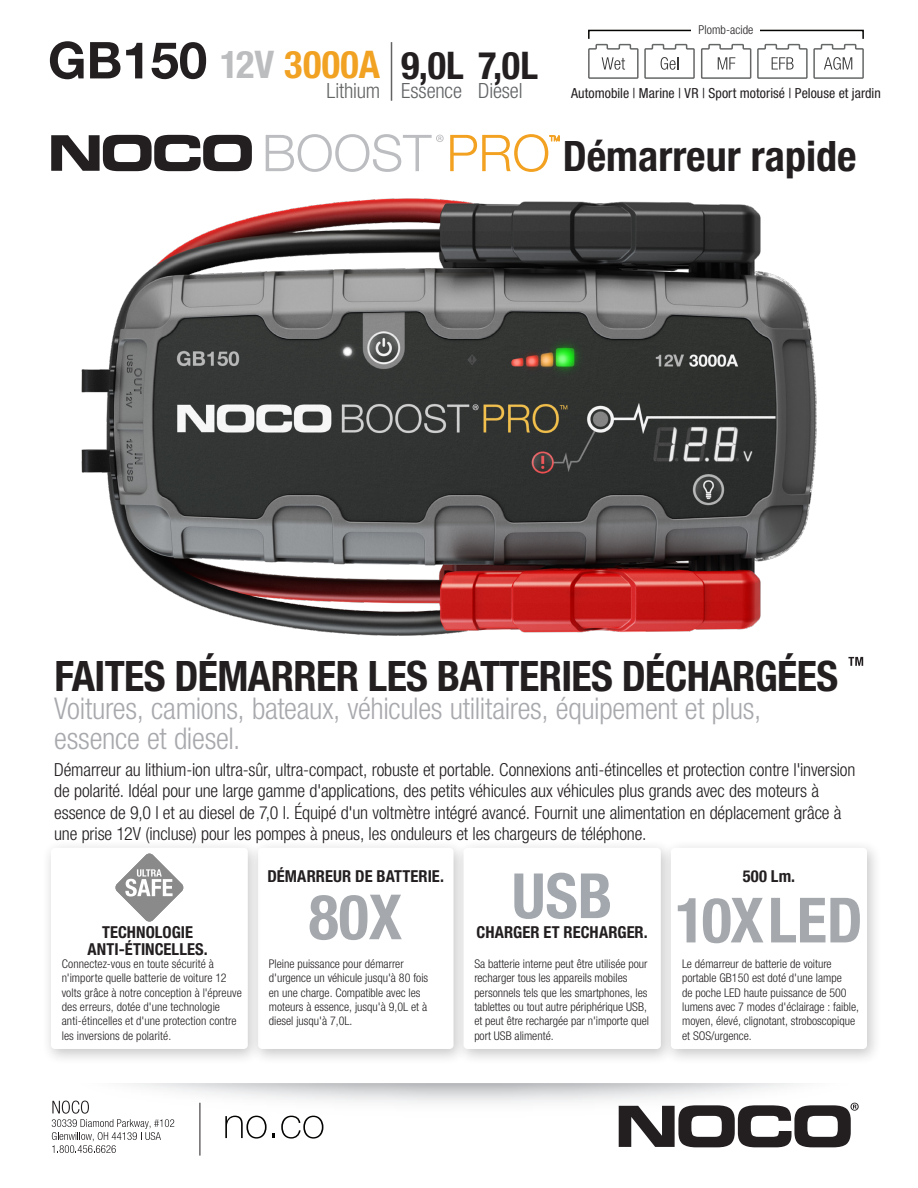
<style>
.page{position:relative;width:918px;height:1188px;background:#fff}
.page>*{position:absolute;margin:0;border:0;box-sizing:border-box;transform-origin:0 0}
.t1{font:700 condensed 62.4px "Helvetica Neue LT Std";color:#a5a9ae}
.t2{font:700 condensed 62.4px "Helvetica Neue LT Std";color:#a3a8ae}
.t3{font:700 50.85px "Helvetica Neue LT Std";color:#231f20}
.t4{font:700 condensed 42px "Helvetica Neue LTW1 G";letter-spacing:-.015em;color:#231f20}
.t5{font:700 condensed 38.1px "Helvetica Neue LTW1 G";letter-spacing:.005em;color:#f1a222}
.t6{font:700 condensed 38.1px "Helvetica Neue LTW1 G";color:#231f20}
.t7{font:300 condensed 30px "Helvetica Neue LTW1 G";letter-spacing:-.01em;color:#a8a9ad}
.t8{font:300 condensed 21px "Helvetica Neue LTW1 G";letter-spacing:-.005em;color:#616365}
.t9{font:300 condensed 21px "Helvetica Neue LTW1 G";letter-spacing:-.01em;color:#636464}
.t10{font:300 condensed 18px/21.6px "Helvetica Neue LTW1 G";letter-spacing:-.01em;color:#231f20}
.t11{font:700 condensed 16.5px "Helvetica Neue LTW1 G";letter-spacing:.005em;color:#231f20}
.t12{font:condensed 13.95px "Helvetica Neue LTW1 G";letter-spacing:.005em;color:#231f20}
.t13{font:300 condensed 12.15px "Helvetica Neue LTW1 G";letter-spacing:.005em;color:#231f20}
.t14{font:300 condensed 12px/14.4px "Helvetica Neue LTW1 G";color:#231f20}
.s1{color:#bcbdbf}
</style>
<div class="page">
<svg style="left:266px;top:134px;width:178px;height:38px"></svg>
<svg style="left:51px;top:135px;width:201px;height:36px"></svg>
<svg style="left:450px;top:134px;width:110px;height:38px"></svg>
<img style="left:81px;top:198px;width:736px;height:438px">
<hr style="left:391px;top:42px;width:1px;height:59px;background:#626362">
<div style="left:248px;top:839px;width:221px;height:226px;background:#231f20;opacity:.25"></div>
<div style="left:258px;top:848px;width:196px;height:201px;background:#fff;border-radius:4px"></div>
<div style="left:454px;top:839px;width:222px;height:226px;background:#231f20;opacity:.25"></div>
<div style="left:464px;top:848px;width:197px;height:201px;background:#fff;border-radius:4px"></div>
<div style="left:661px;top:839px;width:221px;height:226px;background:#231f20;opacity:.25"></div>
<div style="left:671px;top:848px;width:196px;height:201px;background:#fff;border-radius:4px"></div>
<div style="left:41px;top:839px;width:222px;height:226px;background:#231f20;opacity:.25"></div>
<div style="left:51px;top:848px;width:197px;height:201px;background:#fff;border-radius:4px"></div>
<hr style="left:200px;top:1103px;width:1px;height:53px;background:#231f20">
<svg style="left:225px;top:1116px;width:42px;height:23px"></svg>
<svg style="left:281px;top:1116px;width:42px;height:23px"></svg>
<svg style="left:52px;top:1101px;width:122px;height:52px"></svg>
<svg style="left:619px;top:1103px;width:240px;height:44px"></svg>
<svg style="left:848px;top:657px;width:15px;height:9px"></svg>
<svg style="left:588px;top:29px;width:276px;height:50px"></svg>
<div style="left:692px;top:20px;width:68px;height:19px;background:#fff"></div>
<svg style="left:115px;top:854px;width:69px;height:68px"></svg>
<p class="t3" style="left:48px;top:29px;width:161px">GB150</p>
<p class="t5" style="left:220px;top:42px;width:161px"><span class="s1">12V</span> 3000A</p>
<p class="t9" style="left:327px;top:78px;width:55px">Lithium</p>
<p class="t6" style="left:401px;top:42px;width:138px">9,0L 7,0L</p>
<p class="t8" style="left:401px;top:78px;width:62px">Essence</p>
<p class="t8" style="left:478px;top:78px;width:46px">Diesel</p>
<p class="t13" style="left:699px;top:23px;width:56px">Plomb-acide</p>
<p class="t12" style="left:571px;top:85px;width:311px">Automobile | Marine | VR | Sport motorisé | Pelouse et jardin</p>
<p class="t4" style="left:563px;top:130px;width:295px">Démarreur rapide</p>
<p class="t4" style="left:54px;top:651px;width:785px">FAITES DÉMARRER LES BATTERIES DÉCHARGÉES</p>
<p class="t7" style="left:54px;top:691px;width:709px">Voitures, camions, bateaux, véhicules utilitaires, équipement et plus,</p>
<p class="t7" style="left:54px;top:721px;width:188px">essence et diesel.</p>
<p class="t10" style="left:54px;top:759px;width:803px">Démarreur au lithium-ion ultra-sûr, ultra-compact, robuste et portable. Connexions anti-étincelles et protection contre l'inversion de polarité. Idéal pour une large gamme d'applications, des petits véhicules aux véhicules plus grands avec des moteurs à essence de 9,0 l et au diesel de 7,0 l. Équipé d'un voltmètre intégré avancé. Fournit une alimentation en déplacement grâce à une prise 12V (incluse) pour les pompes à pneus, les onduleurs et les chargeurs de téléphone.</p>
<p class="t11" style="left:102px;top:923px;width:93px">TECHNOLOGIE</p>
<p class="t11" style="left:87px;top:939px;width:122px">ANTI-ÉTINCELLES.</p>
<p class="t11" style="left:267px;top:866px;width:178px">DÉMARREUR DE BATTERIE.</p>
<p class="t11" style="left:743px;top:866px;width:54px">500 Lm.</p>
<p class="t2" style="left:512px;top:858px;width:102px">USB</p>
<p class="t1" style="left:309px;top:879px;width:95px">80X</p>
<p class="t1" style="left:675px;top:882px;width:189px">10XLED</p>
<p class="t11" style="left:477px;top:923px;width:173px">CHARGER ET RECHARGER.</p>
<p class="t14" style="left:62px;top:956px;width:182px">Connectez-vous en toute sécurité à n'importe quelle batterie de voiture 12 volts grâce à notre conception à l'épreuve des erreurs, dotée d'une technologie anti-étincelles et d'une protection contre les inversions de polarité.</p>
<p class="t14" style="left:474px;top:956px;width:176px">Sa batterie interne peut être utilisée pour recharger tous les appareils mobiles personnels tels que les smartphones, les tablettes ou tout autre périphérique USB, et peut être rechargée par n'importe quel port USB alimenté.</p>
<p class="t14" style="left:682px;top:956px;width:178px">Le démarreur de batterie de voiture portable GB150 est doté d'une lampe<br>de poche LED haute puissance de 500 lumens avec 7 modes d'éclairage : faible, moyen, élevé, clignotant, stroboscopique et SOS/urgence.</p>
<p class="t14" style="left:269px;top:956px;width:161px">Pleine puissance pour démarrer d'urgence un véhicule jusqu'à 80 fois en une charge. Compatible avec les moteurs à essence, jusqu'à 9,0L et à diesel jusqu'à 7,0L.</p>
</div>
